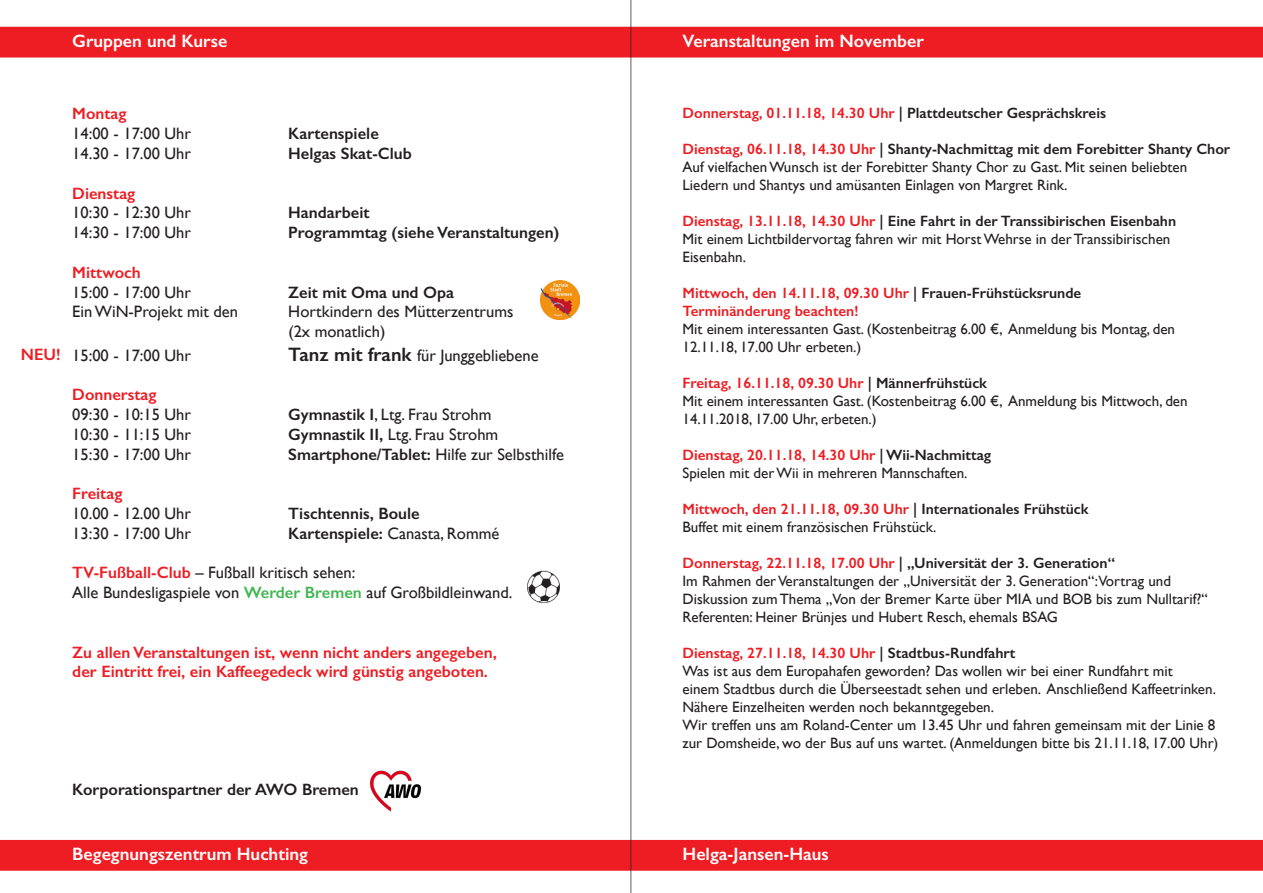
<style>
.page{position:relative;width:1263px;height:893px;background:#fff}
.page>*{position:absolute;margin:0;border:0;box-sizing:border-box;transform-origin:0 0}
.t1{font:600 18px "Gill Sans";color:#fff}
.t2{font:16.5px/19.8px "Gill Sans";color:#231f20}
.t3{font:600 16.5px "Gill Sans";color:#231f20}
.t4{font:600 16.5px "Gill Sans";color:#ed1d23}
.t5{font:15px/18px "Gill Sans";color:#231f20}
.t6{font:600 15px "Gill Sans";color:#ed1d23}
.t7{font:600 15px "Gill Sans";color:#231f20}
.s1{font-weight:600;font-size:19.5px}
.s2{font-weight:600}
.s3{font-weight:400}
.s4{font-weight:600;color:#ed1d23}
.s5{font-weight:600;color:#42b751}
.s6{color:#ed1d23}
.s7{color:#231f20}
</style>
<div class="page">
<div style="left:1px;top:27px;width:1261px;height:30px;background:#ed1d23"></div>
<div style="left:0;top:27px;width:1263px;height:31px;border:2px solid #ed1d23"></div>
<div style="left:1px;top:841px;width:1261px;height:29px;background:#ed1d23"></div>
<div style="left:0;top:840px;width:1263px;height:31px;border:2px solid #ed1d23"></div>
<hr style="left:630px;top:0;width:2px;height:893px;background:#231f20">
<img style="left:541px;top:281px;width:38px;height:38px">
<img style="left:370px;top:770px;width:51px;height:42px">
<img style="left:527px;top:571px;width:33px;height:32px">
<p class="t1" style="left:72px;top:30px;width:157px">Gruppen und Kurse</p>
<p class="t4" style="left:21px;top:344px;width:41px">NEU!</p>
<p class="t4" style="left:72px;top:104px;width:56px">Montag</p>
<p class="t2" style="left:72px;top:124px;width:120px">14:00 - 17:00 Uhr</p>
<p class="t3" style="left:288px;top:124px;width:92px">Kartenspiele</p>
<p class="t2" style="left:72px;top:143px;width:120px">14.30 - 17.00 Uhr</p>
<p class="t3" style="left:288px;top:143px;width:125px">Helgas Skat-Club</p>
<p class="t4" style="left:72px;top:183px;width:65px">Dienstag</p>
<p class="t2" style="left:72px;top:203px;width:120px">10:30 - 12:30 Uhr</p>
<p class="t3" style="left:288px;top:203px;width:83px">Handarbeit</p>
<p class="t2" style="left:72px;top:223px;width:120px">14:30 - 17:00 Uhr</p>
<p class="t3" style="left:288px;top:223px;width:273px">Programmtag (siehe Veranstaltungen)</p>
<p class="t4" style="left:72px;top:262px;width:70px">Mittwoch</p>
<p class="t2" style="left:72px;top:282px;width:120px">15:00 - 17:00 Uhr</p>
<p class="t3" style="left:288px;top:282px;width:167px">Zeit mit Oma und Opa</p>
<p class="t2" style="left:72px;top:302px;width:167px">Ein WiN-Projekt mit den</p>
<p class="t2" style="left:288px;top:302px;width:227px">Hortkindern des Mütterzentrums (2x monatlich)</p>
<p class="t2" style="left:72px;top:345px;width:120px">15:00 - 17:00 Uhr</p>
<p class="t2" style="left:288px;top:345px;width:252px"><span class="s1">Tanz mit frank</span> für Junggebliebene</p>
<p class="t4" style="left:72px;top:385px;width:86px">Donnerstag</p>
<p class="t2" style="left:72px;top:404px;width:120px">09:30 - 10:15 Uhr</p>
<p class="t2" style="left:288px;top:404px;width:205px"><span class="s2">Gymnastik I</span>, Ltg. Frau Strohm</p>
<p class="t2" style="left:72px;top:424px;width:120px">10:30 - 11:15 Uhr</p>
<p class="t2" style="left:288px;top:424px;width:212px"><span class="s2">Gymnastik II,</span> Ltg. Frau Strohm</p>
<p class="t2" style="left:72px;top:444px;width:120px">15:30 - 17:00 Uhr</p>
<p class="t2" style="left:288px;top:444px;width:277px"><span class="s2">Smartphone/Tablet:</span> Hilfe zur Selbsthilfe</p>
<p class="t4" style="left:72px;top:484px;width:52px">Freitag</p>
<p class="t2" style="left:72px;top:503px;width:120px">10.00 - 12.00 Uhr</p>
<p class="t3" style="left:288px;top:503px;width:133px">Tischtennis, Boule</p>
<p class="t2" style="left:72px;top:523px;width:120px">13:30 - 17:00 Uhr</p>
<p class="t3" style="left:288px;top:523px;width:213px">Kartenspiele: <span class="s3">Canasta, Rommé</span></p>
<p class="t2" style="left:72px;top:563px;width:285px"><span class="s4">TV-Fußball-Club</span> – Fußball kritisch sehen:</p>
<p class="t2" style="left:72px;top:583px;width:442px">Alle Bundesligaspiele von <span class="s5">Werder Bremen</span> auf Großbildleinwand.</p>
<p class="t4" style="left:72px;top:642px;width:426px">Zu allen Veranstaltungen ist, wenn nicht anders angegeben,</p>
<p class="t4" style="left:72px;top:662px;width:417px">der Eintritt frei, ein Kaffeegedeck wird günstig angeboten.</p>
<p class="t3" style="left:72px;top:779px;width:288px">Korporationspartner der AWO Bremen</p>
<p class="t1" style="left:72px;top:843px;width:237px">Begegnungszentrum Huchting</p>
<p class="t1" style="left:682px;top:30px;width:243px">Veranstaltungen im November</p>
<p class="t7" style="left:682px;top:104px;width:425px"><span class="s6">Donnerstag, 01.11.18, 14.30 Uhr</span> | Plattdeutscher Gesprächskreis</p>
<p class="t7" style="left:682px;top:140px;width:549px"><span class="s6">Dienstag, 06.11.18, 14.30 Uhr</span> | Shanty-Nachmittag mit dem Forebitter Shanty Chor</p>
<p class="t5" style="left:682px;top:158px;width:506px">Auf vielfachen Wunsch ist der Forebitter Shanty Chor zu Gast. Mit seinen beliebten</p>
<p class="t5" style="left:682px;top:176px;width:386px">Liedern und Shantys und amüsanten Einlagen von Margret Rink.</p>
<p class="t7" style="left:682px;top:212px;width:495px"><span class="s6">Dienstag, 13.11.18, 14.30 Uhr</span> | Eine Fahrt in der Transsibirischen Eisenbahn</p>
<p class="t5" style="left:682px;top:230px;width:489px">Mit einem Lichtbildervortag fahren wir mit Horst Wehrse in der Transsibirischen</p>
<p class="t5" style="left:682px;top:248px;width:65px">Eisenbahn.</p>
<p class="t6" style="left:682px;top:284px;width:400px">Mittwoch, den 14.11.18, 09.30 Uhr <span class="s7">| Frauen-Frühstücksrunde</span></p>
<p class="t6" style="left:682px;top:302px;width:177px">Terminänderung beachten!</p>
<p class="t5" style="left:682px;top:320px;width:494px">Mit einem interessanten Gast. (Kostenbeitrag 6.00 €, Anmeldung bis Montag, den</p>
<p class="t5" style="left:682px;top:338px;width:180px">12.11.18, 17.00 Uhr erbeten.)</p>
<p class="t6" style="left:682px;top:374px;width:306px">Freitag, 16.11.18, 09.30 Uhr <span class="s7">| Männerfrühstück</span></p>
<p class="t5" style="left:682px;top:392px;width:507px">Mit einem interessanten Gast. (Kostenbeitrag 6.00 €, Anmeldung bis Mittwoch, den<br>14.11.2018, 17.00 Uhr, erbeten.)</p>
<p class="t6" style="left:682px;top:446px;width:310px">Dienstag, 20.11.18, 14.30 Uhr <span class="s7">| Wii-Nachmittag</span></p>
<p class="t5" style="left:682px;top:464px;width:287px">Spielen mit der Wii in mehreren Mannschaften.</p>
<p class="t6" style="left:682px;top:500px;width:408px">Mittwoch, den 21.11.18, 09.30 Uhr <span class="s7">| Internationales Frühstück</span></p>
<p class="t5" style="left:682px;top:518px;width:255px">Buffet mit einem französischen Frühstück.</p>
<p class="t7" style="left:682px;top:554px;width:434px"><span class="s6">Donnerstag, 22.11.18, 17.00 Uhr</span> | „Universität der 3. Generation“</p>
<p class="t5" style="left:682px;top:572px;width:490px">Im Rahmen der Veranstaltungen der „Universität der 3. Generation“:Vortrag und</p>
<p class="t5" style="left:682px;top:590px;width:527px">Diskussion zum Thema „Von der Bremer Karte über MIA und BOB bis zum Nulltarif?“<br>Referenten: Heiner Brünjes und Hubert Resch, ehemals BSAG</p>
<p class="t6" style="left:682px;top:644px;width:334px">Dienstag, 27.11.18, 14.30 Uhr <span class="s7">| Stadtbus-Rundfahrt</span></p>
<p class="t5" style="left:682px;top:662px;width:492px">Was ist aus dem Europahafen geworden? Das wollen wir bei einer Rundfahrt mit</p>
<p class="t5" style="left:682px;top:680px;width:535px">einem Stadtbus durch die Überseestadt sehen und erleben. Anschließend Kaffeetrinken.</p>
<p class="t5" style="left:682px;top:698px;width:313px">Nähere Einzelheiten werden noch bekanntgegeben.</p>
<p class="t5" style="left:682px;top:716px;width:534px">Wir treffen uns am Roland-Center um 13.45 Uhr und fahren gemeinsam mit der Linie 8</p>
<p class="t5" style="left:682px;top:734px;width:537px">zur Domsheide, wo der Bus auf uns wartet. (Anmeldungen bitte bis 21.11.18, 17.00 Uhr)</p>
<p class="t1" style="left:682px;top:843px;width:148px">Helga-Jansen-Haus</p>
</div>
